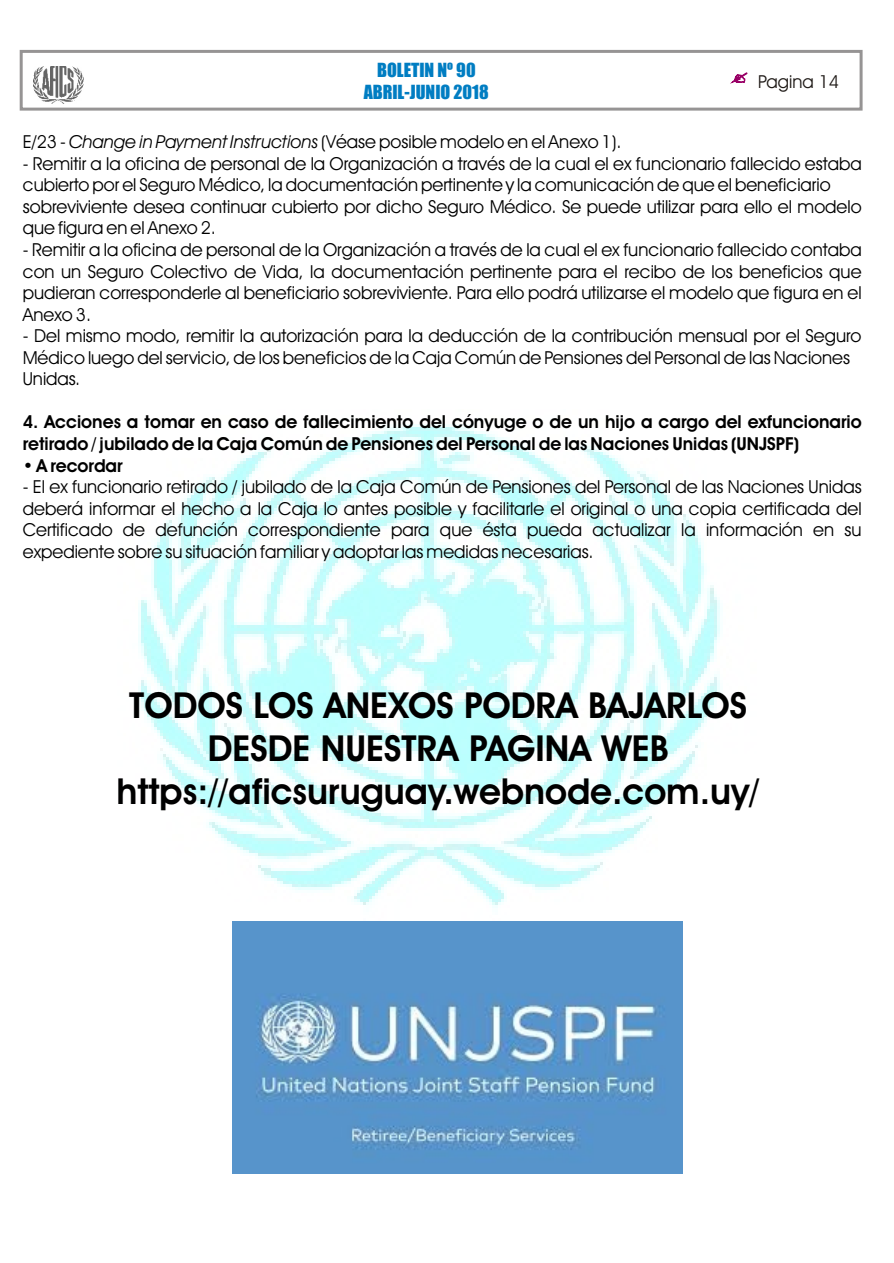
<style>
.page{position:relative;width:894px;height:1263px;background:#fff}
.page>*{position:absolute;margin:0;border:0;box-sizing:border-box;transform-origin:0 0}
.t1{font:700 36px/42.9px "Avant Garde Bk BT";color:#000;text-align:center}
.t2{font:18px/21.6px "Avant Garde Bk BT";color:#000}
.t3{font:700 18px/21.5px "Avant Garde Bk BT";color:#000}
.t4{font:18px/21.9px "Impact";color:#007dc2;text-align:center}
.t5{font:18px "Avant Garde Bk BT";color:#1f1a17}
.s1{font-style:italic}
.s2{font-weight:400}
</style>
<div class="page">
<img style="left:138px;top:424px;width:582px;height:502px">
<div style="left:20px;top:50px;width:843px;height:61px;border:3px solid #969494"></div>
<svg style="left:731px;top:73px;width:16px;height:10px"></svg>
<img style="left:34px;top:66px;width:49px;height:38px">
<img style="left:233px;top:921px;width:450px;height:252px">
<p class="t4" style="left:364px;top:60px;width:127px">BOLETIN Nº 90<br>ABRIL-JUNIO 2018</p>
<p class="t2" style="left:23px;top:133px;width:600px">E/23 - <span class="s1">Change in Payment Instructions</span> (Véase posible modelo en el Anexo 1).</p>
<p class="t2" style="left:23px;top:154px;width:840px">- Remitir a la oficina de personal de la Organización a través de la cual el ex funcionario fallecido estaba cubierto por el Seguro Médico, la documentación pertinente y la comunicación de que el beneficiario sobreviviente desea continuar cubierto por dicho Seguro Médico. Se puede utilizar para ello el modelo que figura en el Anexo 2.</p>
<p class="t2" style="left:23px;top:241px;width:840px;text-align:justify">- Remitir a la oficina de personal de la Organización a través de la cual el ex funcionario fallecido contaba con un Seguro Colectivo de Vida, la documentación pertinente para el recibo de los beneficios que pudieran corresponderle al beneficiario sobreviviente. Para ello podrá utilizarse el modelo que figura en el Anexo 3.</p>
<p class="t2" style="left:23px;top:327px;width:840px">- Del mismo modo, remitir la autorización para la deducción de la contribución mensual por el Seguro<br>Médico luego del servicio, de los beneficios de la Caja Común de Pensiones del Personal de las Naciones<br>Unidas.</p>
<p class="t3" style="left:23px;top:413px;width:840px">4. Acciones a tomar en caso de fallecimiento del cónyuge o de un hijo a cargo del exfuncionario retirado / jubilado de la Caja Común de Pensiones del Personal de las Naciones Unidas (UNJSPF)</p>
<p class="t3" style="left:23px;top:456px;width:101px"><span class="s2">•</span> A recordar</p>
<p class="t2" style="left:23px;top:478px;width:840px;text-align:justify">- El ex funcionario retirado / jubilado de la Caja Común de Pensiones del Personal de las Naciones Unidas deberá informar el hecho a la Caja lo antes posible y facilitarle el original o una copia certificada del Certificado de defunción correspondiente para que ésta pueda actualizar la información en su expediente sobre su situación familiar y adoptar las medidas necesarias.</p>
<p class="t5" style="left:758px;top:74px;width:82px">Pagina 14</p>
<h1 class="t1" style="left:117px;top:687px;width:644px">TODOS LOS ANEXOS PODRA BAJARLOS<br>DESDE NUESTRA PAGINA WEB https://aficsuruguay.webnode.com.uy/</h1>
</div>
